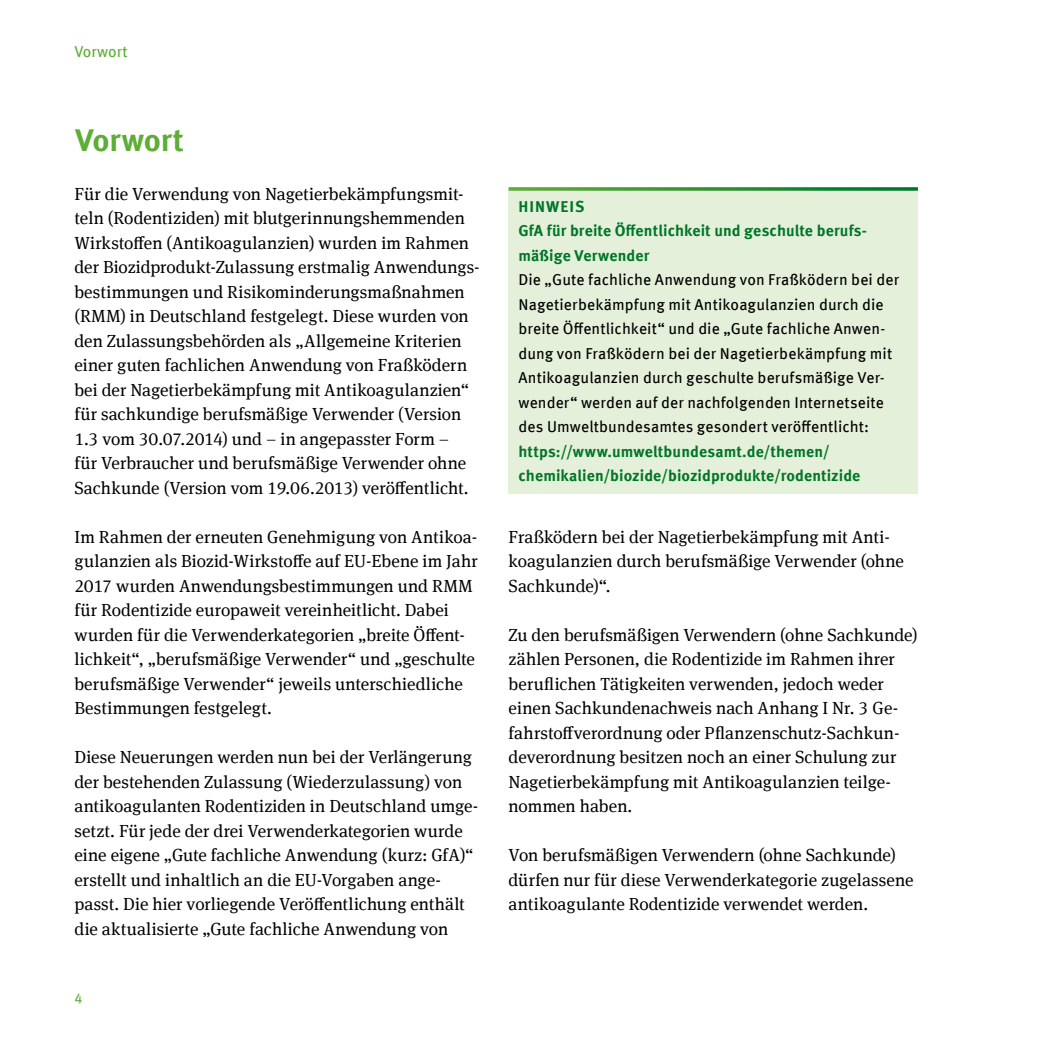
<style>
.page{position:relative;width:1042px;height:1042px;background:#fff}
.page>*{position:absolute;margin:0;border:0;box-sizing:border-box;transform-origin:0 0}
.H2_Headline{font:700 31.5px "Meta Offc";letter-spacing:-.01em;color:#5ead35}
.P_Copytext{font:17.5px/24.5px "Meta Serif Offc";letter-spacing:.005em;color:#000}
.Marginal_Copytext_9_14pt_rechts_grün{font:15.75px/24.5px "Meta Offc";letter-spacing:.005em;color:#000}
.t1{font:15.75px "Meta Offc";color:#5ead35}
.t2{font:14px "Meta Offc";color:#5ead35}
.s1{font-weight:700;color:#007627}
</style>
<div class="page">
<div style="left:508px;top:187px;width:410px;height:306px;background:#e5f0da"></div>
<svg style="left:508px;top:187px;width:410px;height:4px;background:#429d43"></svg>
<p class="t1" style="left:74px;top:42px;width:55px">Vorwort</p>
<h2 class="H2_Headline" style="left:75px;top:121px;width:110px">Vorwort</h2>
<p class="P_Copytext" style="left:74px;top:182px;width:407px">Für die Verwendung von Nagetierbekämpfungsmit&shy;teln (Rodentiziden) mit blutgerinnungshemmenden Wirkstoffen (Antikoagulanzien) wurden im Rahmen der Biozidprodukt-Zulassung erstmalig Anwendungs&shy;bestimmungen und Risikominderungsmaßnahmen (RMM) in Deutschland festgelegt. Diese wurden von den Zulassungsbehörden als „Allgemeine Kriterien einer guten fachlichen Anwendung von Fraßködern bei der Nagetierbekämpfung mit Antikoagulanzien“ für sachkundige berufsmäßige Verwender (Version 1.3 vom 30.07.2014) und – in angepasster Form –<br>für Verbraucher und berufsmäßige Verwender ohne Sachkunde (Version vom 19.06.2013) veröffentlicht.</p>
<p class="P_Copytext" style="left:74px;top:525px;width:405px">Im Rahmen der erneuten Genehmigung von Antikoa&shy;gulanzien als Biozid-Wirkstoffe auf EU-Ebene im Jahr 2017 wurden Anwendungsbestimmungen und RMM für Rodentizide europaweit vereinheitlicht. Dabei wurden für die Verwenderkategorien „breite Öffent&shy;lichkeit“, „berufsmäßige Verwender“ und „geschulte berufsmäßige Verwender“ jeweils unterschiedliche Bestimmungen festgelegt.</p>
<p class="P_Copytext" style="left:74px;top:745px;width:405px">Diese Neuerungen werden nun bei der Verlängerung der bestehenden Zulassung (Wiederzulassung) von antikoagulanten Rodentiziden in Deutschland umge&shy;setzt. Für jede der drei Verwenderkategorien wurde eine eigene „Gute fachliche Anwendung (kurz: GfA)“ erstellt und inhaltlich an die EU-Vorgaben ange&shy;passt. Die hier vorliegende Veröffentlichung enthält die aktualisierte „Gute fachliche Anwendung von</p>
<p class="t2" style="left:74px;top:990px;width:9px">4</p>
<p class="Marginal_Copytext_9_14pt_rechts_grün" style="left:518px;top:194px;width:382px"><span class="s1">HINWEIS<br>GfA für breite Öffentlichkeit und geschulte berufs&shy;mäßige Verwender<br></span>Die „Gute fachliche Anwendung von Fraßködern bei der Nagetierbekämpfung mit Antikoagulanzien durch die breite Öffentlichkeit“ und die „Gute fachliche Anwen&shy;dung von Fraßködern bei der Nagetierbekämpfung mit Antikoagulanzien durch geschulte berufsmäßige Ver&shy;wender“ werden auf der nachfolgenden Internetseite des Umweltbundesamtes gesondert veröffentlicht: <span class="s1">https://www.umweltbundesamt.de/themen/ chemikalien/biozide/biozidprodukte/rodentizide</span></p>
<p class="P_Copytext" style="left:508px;top:525px;width:397px">Fraßködern bei der Nagetierbekämpfung mit Anti&shy;koagulanzien durch berufsmäßige Verwender (ohne<br>Sachkunde)“.</p>
<p class="P_Copytext" style="left:508px;top:623px;width:411px">Zu den berufsmäßigen Verwendern (ohne Sachkunde) zählen Personen, die Rodentizide im Rahmen ihrer beruflichen Tätigkeiten verwenden, jedoch weder einen Sachkundenachweis nach Anhang I Nr. 3 Ge&shy;fahrstoffverordnung oder Pflanzenschutz-Sachkun&shy;deverordnung besitzen noch an einer Schulung zur Nagetierbekämpfung mit Antikoagulanzien teilge&shy;nommen haben.</p>
<p class="P_Copytext" style="left:508px;top:843px;width:406px">Von berufsmäßigen Verwendern (ohne Sachkunde) dürfen nur für diese Verwenderkategorie zugelassene antikoagulante Rodentizide verwendet werden.</p>
</div>
